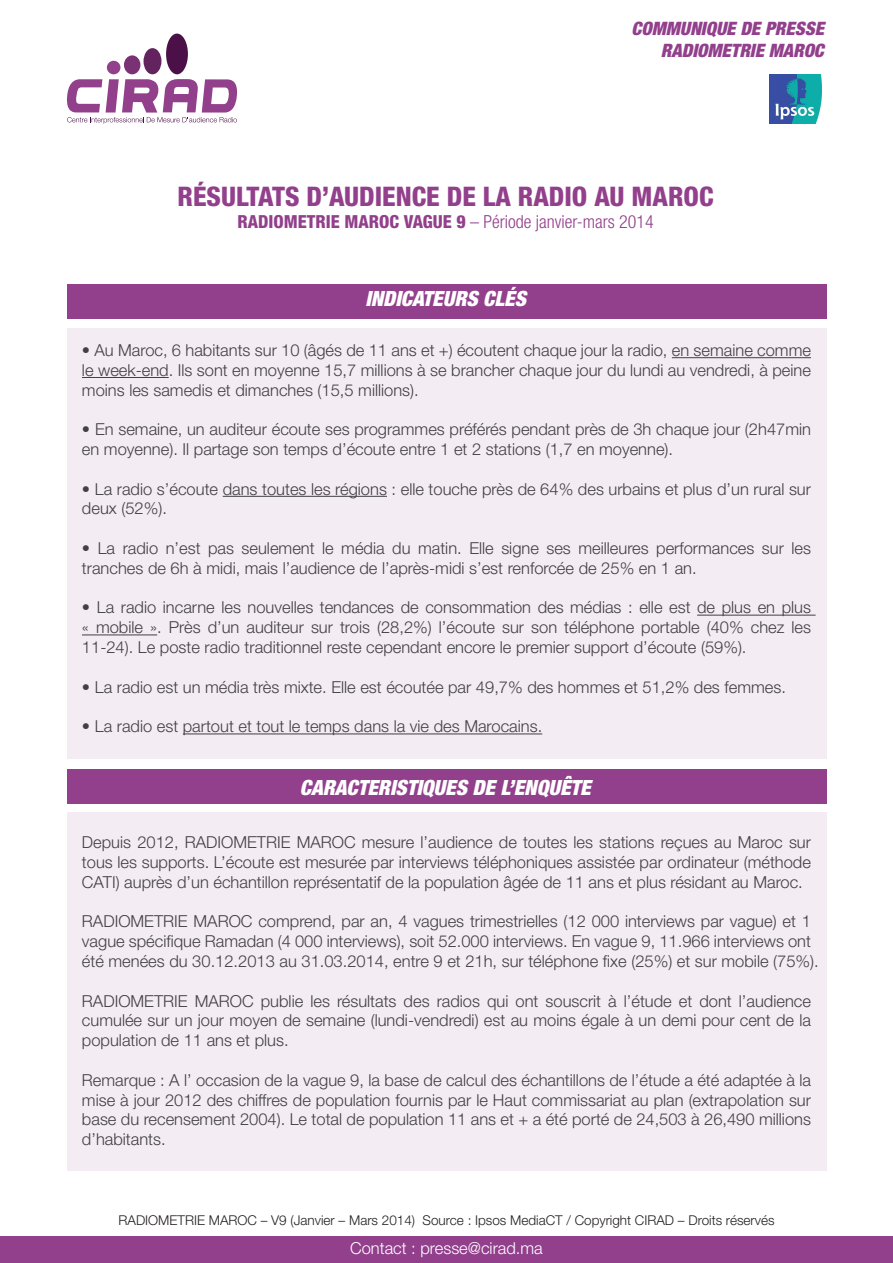
<style>
.page{position:relative;width:893px;height:1263px;background:#fff}
.page>*{position:absolute;margin:0;border:0;box-sizing:border-box;transform-origin:0 0}
.t1{font:800 condensed 27px "Helvetica Neue LT Std";color:#923f8c}
.t2{font:italic 900 condensed 21px "Helvetica Neue LT Pro";color:#fff}
.t3{font:italic 900 condensed 18.45px/22.2px "Helvetica Neue LT Pro";color:#923f8c;text-align:right}
.t4{font:300 condensed 18px "Helvetica Neue LT Std";color:#923f8c}
.t5{font:300 16.5px/19.8px "Helvetica Neue LT Pro";color:#414042;text-align:justify}
.t6{font:300 16.5px "Helvetica Neue LT Pro";color:#fff}
.t7{font:300 13.5px "Helvetica Neue LT Pro";color:#231f20}
.s1{font-weight:800}
</style>
<div class="page">
<div style="left:107px;top:61px;width:13px;height:13px;background:#923f8c;border-radius:50%"></div>
<div style="left:124px;top:55px;width:16px;height:19px;background:#7a3275;border-radius:50%"></div>
<div style="left:144px;top:48px;width:17px;height:26px;background:#62235e;border-radius:50%"></div>
<div style="left:166px;top:34px;width:22px;height:40px;background:#4a1047;border-radius:50%"></div>
<svg style="left:66px;top:79px;width:171px;height:45px"></svg>
<div style="left:0;top:1236px;width:893px;height:27px;background:#923f8c"></div>
<div style="left:67px;top:812px;width:759px;height:359px;background:#f4ecf3"></div>
<div style="left:67px;top:769px;width:759px;height:34px;background:#923f8c"></div>
<div style="left:67px;top:328px;width:759px;height:430px;background:#f4ecf3"></div>
<div style="left:67px;top:284px;width:759px;height:35px;background:#923f8c"></div>
<hr style="left:672px;top:357px;width:139px;height:1px;background:#414042">
<hr style="left:82px;top:377px;width:87px;height:1px;background:#414042">
<hr style="left:223px;top:496px;width:164px;height:1px;background:#414042">
<hr style="left:697px;top:615px;width:119px;height:1px;background:#414042">
<hr style="left:82px;top:634px;width:75px;height:1px;background:#414042">
<hr style="left:183px;top:733px;width:359px;height:1px;background:#414042">
<img style="left:769px;top:75px;width:52px;height:49px">
<p class="t3" style="left:631px;top:17px;width:194px">COMMUNIQUE DE PRESSE<br>RADIOMETRIE MAROC</p>
<h1 class="t1" style="left:178px;top:180px;width:537px">RÉSULTATS D’AUDIENCE DE LA RADIO AU MAROC</h1>
<p class="t4" style="left:237px;top:211px;width:418px"><span class="s1">RADIOMETRIE MAROC VAGUE 9</span> – Période janvier-mars 2014</p>
<p class="t2" style="left:365px;top:286px;width:162px">INDICATEURS CLÉS</p>
<p class="t5" style="left:82px;top:340px;width:730px">• Au Maroc, 6 habitants sur 10 (âgés de 11 ans et +) écoutent chaque jour la radio, en semaine comme le week-end. Ils sont en moyenne 15,7 millions à se brancher chaque jour du lundi au vendredi, à peine moins les samedis et dimanches (15,5 millions).</p>
<p class="t5" style="left:82px;top:419px;width:730px">• En semaine, un auditeur écoute ses programmes préférés pendant près de 3h chaque jour (2h47min en moyenne). Il partage son temps d’écoute entre 1 et 2 stations (1,7 en moyenne).</p>
<p class="t5" style="left:82px;top:478px;width:730px">• La radio s’écoute dans toutes les régions : elle touche près de 64% des urbains et plus d’un rural sur deux (52%).</p>
<p class="t5" style="left:82px;top:538px;width:730px">• La radio n’est pas seulement le média du matin. Elle signe ses meilleures performances sur les tranches de 6h à midi, mais l’audience de l’après-midi s’est renforcée de 25% en 1 an.</p>
<p class="t5" style="left:82px;top:597px;width:730px">• La radio incarne les nouvelles tendances de consommation des médias : elle est de plus en plus « mobile ». Près d’un auditeur sur trois (28,2%) l’écoute sur son téléphone portable (40% chez les 11-24). Le poste radio traditionnel reste cependant encore le premier support d’écoute (59%).</p>
<p class="t5" style="left:82px;top:676px;width:705px">• La radio est un média très mixte. Elle est écoutée par 49,7% des hommes et 51,2% des femmes.</p>
<p class="t5" style="left:82px;top:716px;width:462px">• La radio est partout et tout le temps dans la vie des Marocains.</p>
<p class="t2" style="left:300px;top:774px;width:292px">CARACTERISTIQUES DE L’ENQUÊTE</p>
<p class="t5" style="left:82px;top:832px;width:730px">Depuis 2012, RADIOMETRIE MAROC mesure l’audience de toutes les stations reçues au Maroc sur tous les supports. L’écoute est mesurée par interviews téléphoniques assistée par ordinateur (méthode CATI) auprès d’un échantillon représentatif de la population âgée de 11 ans et plus résidant au Maroc.</p>
<p class="t5" style="left:82px;top:911px;width:738px;text-align:left">RADIOMETRIE MAROC comprend, par an, 4 vagues trimestrielles (12 000 interviews par vague) et 1 vague spécifique Ramadan (4 000 interviews), soit 52.000 interviews. En vague 9, 11.966 interviews ont été menées du 30.12.2013 au 31.03.2014, entre 9 et 21h, sur téléphone fixe (25%) et sur mobile (75%).</p>
<p class="t5" style="left:82px;top:990px;width:730px">RADIOMETRIE MAROC publie les résultats des radios qui ont souscrit à l’étude et dont l’audience cumulée sur un jour moyen de semaine (lundi-vendredi) est au moins égale à un demi pour cent de la population de 11 ans et plus.</p>
<p class="t5" style="left:82px;top:1069px;width:730px">Remarque : A l’ occasion de la vague 9, la base de calcul des échantillons de l’étude a été adaptée à la mise à jour 2012 des chiffres de population fournis par le Haut commissariat au plan (extrapolation sur base du recensement 2004). Le total de population 11 ans et + a été porté de 24,503 à 26,490 millions d’habitants.</p>
<p class="t7" style="left:118px;top:1212px;width:657px">RADIOMETRIE MAROC – V9 (Janvier – Mars 2014) Source : Ipsos MediaCT / Copyright CIRAD – Droits réservés</p>
<p class="t6" style="left:350px;top:1238px;width:194px">Contact : presse@cirad.ma</p>
</div>
